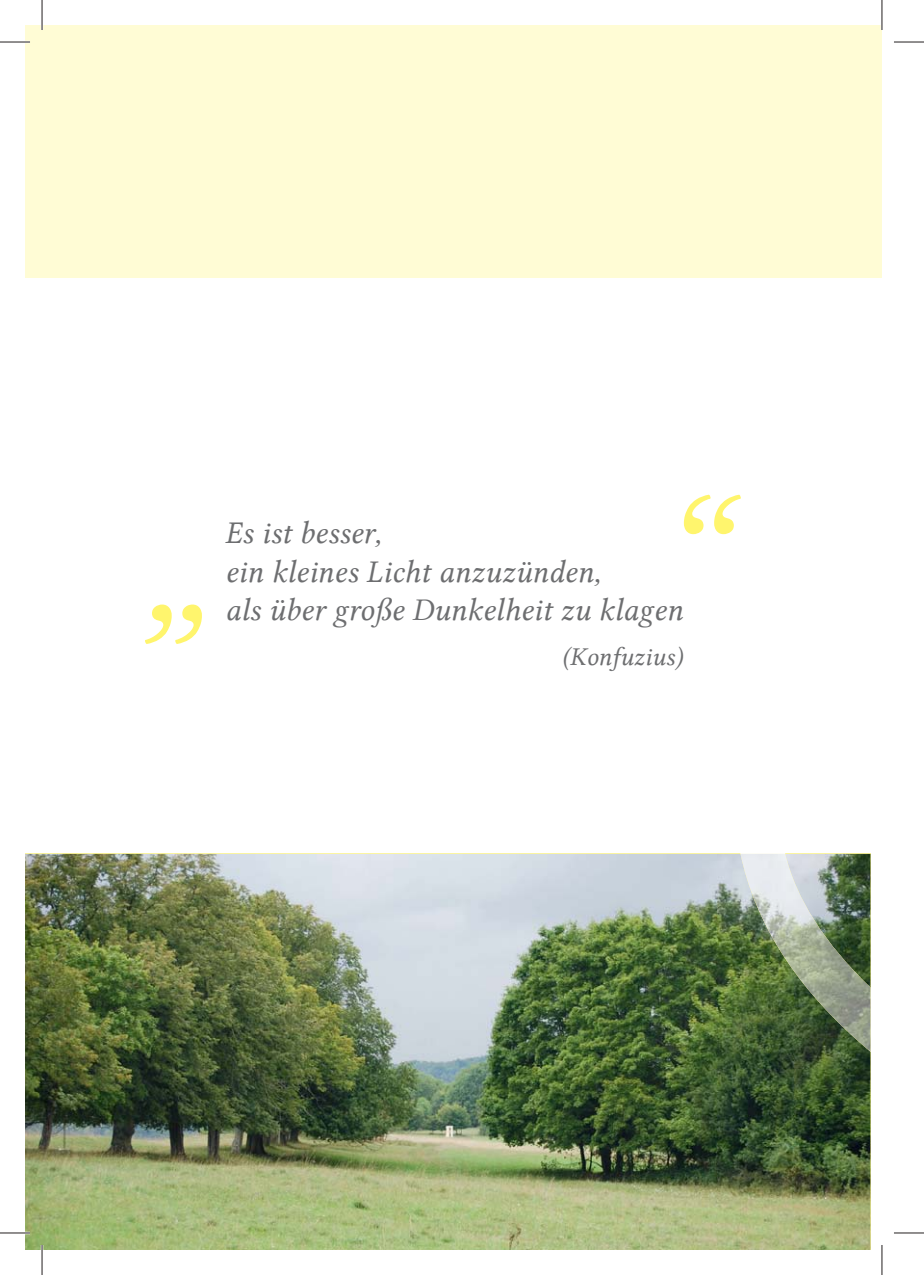
<style>
.page{position:relative;width:924px;height:1275px;background:#fff}
.page>*{position:absolute;margin:0;border:0;box-sizing:border-box;transform-origin:0 0}
.t1{font:173.8px "Lin Libertine I";color:#fff56d}
.t2{font:32px/38.4px "Lin Libertine I";color:#6d6e70}
.t3{font:26px "Lin Libertine I";color:#6d6e70}
</style>
<div class="page">
<div style="left:25px;top:25px;width:856px;height:252px;background:#fffcd5"></div>
<img style="left:25px;top:854px;width:845px;height:396px">
<svg style="left:733px;top:853px;width:138px;height:221px;background:#516741"></svg>
<img style="left:740px;top:854px;width:130px;height:197px">
<hr style="left:0;top:41px;width:30px;height:2px;background:#fff">
<hr style="left:0;top:1231px;width:30px;height:3px;background:#fff">
<hr style="left:41px;top:0;width:2px;height:30px;background:#fff">
<hr style="left:41px;top:1245px;width:2px;height:30px;background:#fff">
<hr style="left:880px;top:0;width:2px;height:30px;background:#fff">
<hr style="left:0;top:42px;width:30px;height:1px;background:#231f20">
<hr style="left:893px;top:42px;width:30px;height:1px;background:#231f20">
<hr style="left:0;top:1232px;width:30px;height:1px;background:#231f20">
<hr style="left:893px;top:1232px;width:30px;height:1px;background:#231f20">
<hr style="left:42px;top:0;width:1px;height:30px;background:#231f20">
<hr style="left:42px;top:1245px;width:1px;height:30px;background:#231f20">
<hr style="left:881px;top:0;width:1px;height:30px;background:#231f20">
<hr style="left:881px;top:1245px;width:1px;height:30px;background:#231f20">
<h1 class="t1" style="left:143px;top:465px;width:67px">„</h1>
<p class="t2" style="left:225px;top:513px;width:377px">Es ist besser,<br>ein kleines Licht anzuzünden,</p>
<h1 class="t1" style="left:654px;top:465px;width:67px">“</h1>
<p class="t2" style="left:225px;top:590px;width:459px">als über große Dunkelheit zu klagen</p>
<p class="t3" style="left:561px;top:641px;width:122px">(Konfuzius)</p>
</div>
